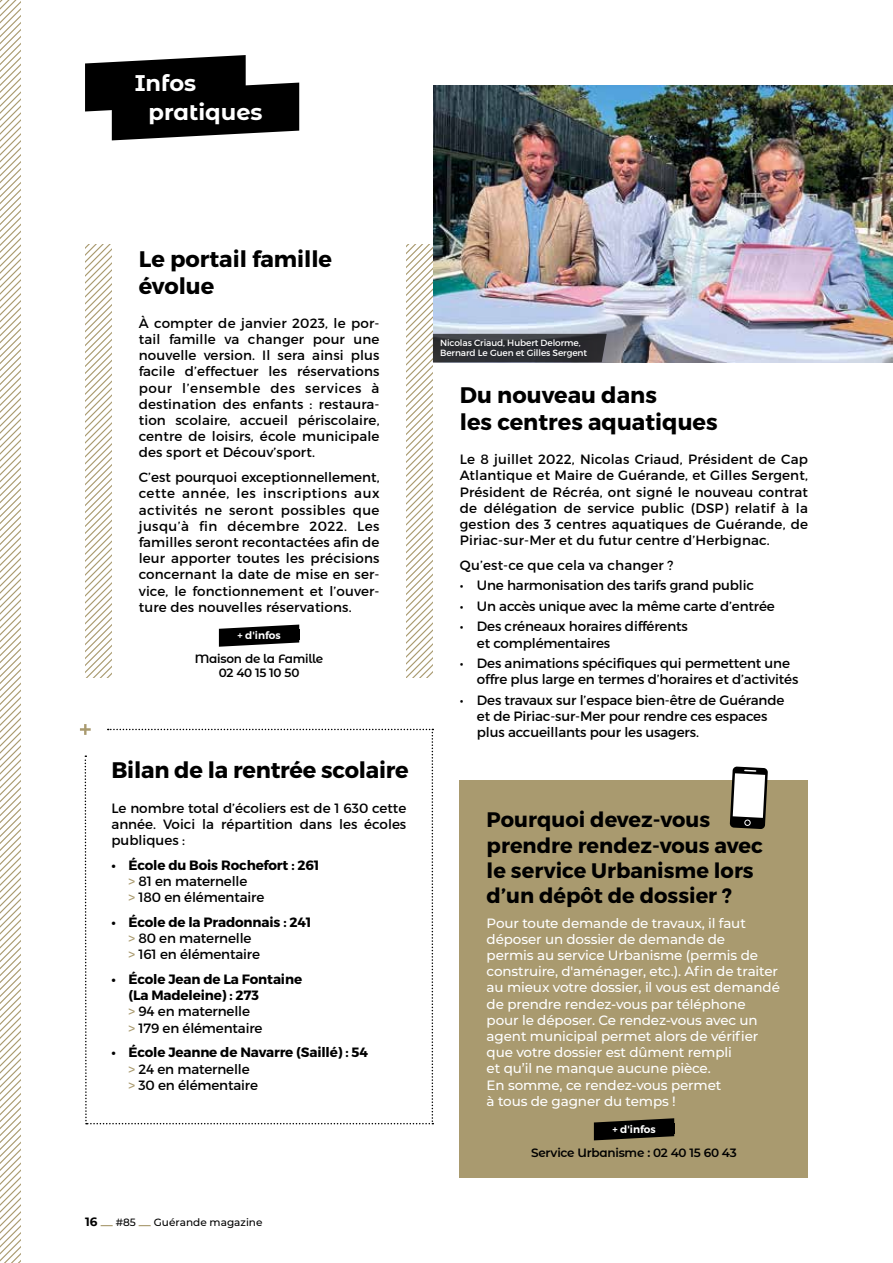
<style>
.page{position:relative;width:893px;height:1263px;background:#fff}
.page>*{position:absolute;margin:0;border:0;box-sizing:border-box;transform-origin:0 0}
.t1{font:700 22.65px "Montserrat Alternates";color:#fff}
.t2{font:700 22.5px/27px "Montserrat";color:#000}
.t3{font:700 21px/25.2px "Montserrat";color:#000}
.t4{font:13.5px/16.2px "Montserrat";letter-spacing:-.01em;color:#000}
.t5{font:500 13.5px/16.2px "Montserrat";letter-spacing:-.01em;color:#fff}
.t6{font:700 13.5px/16.2px "Montserrat";letter-spacing:-.01em;color:#000}
.t7{font:13.5px "Montserrat";letter-spacing:.01em;color:#000}
.t8{font:600 12px/14.4px "Montserrat Alternates";letter-spacing:-.02em;color:#000;text-align:center}
.t9{font:500 10.5px "Montserrat";color:#000}
.t10{font:600 10.5px "Montserrat";color:#fff}
.t11{font:9px/10.8px "Montserrat";letter-spacing:-.01em;color:#fff}
.s1{font-weight:700}
.s2{color:#a99a6f}
.s3{font-weight:400;color:#a99a6f}
.s4{font-weight:400}
.s5{font-family:"Montserrat Alternates";font-weight:700;font-size:12px}
.s6{font-family:"Montserrat Alternates";font-weight:700;font-size:12px;color:#a99a6f}
.s7{font-family:"Montserrat Alternates"}
</style>
<div class="page">
<div style="left:460px;top:780px;width:348px;height:398px;background:#a99a6f"></div>
<img style="left:433px;top:85px;width:460px;height:277px">
<svg style="left:0;top:0;width:21px;height:1263px"></svg>
<svg style="left:85px;top:55px;width:214px;height:85px"></svg>
<svg style="left:219px;top:624px;width:80px;height:23px"></svg>
<div style="left:219px;top:629px;width:80px;height:10px;background:#000"></div>
<svg style="left:85px;top:245px;width:27px;height:432px"></svg>
<svg style="left:80px;top:724px;width:353px;height:400px"></svg>
<svg style="left:594px;top:1118px;width:80px;height:22px"></svg>
<div style="left:594px;top:1123px;width:80px;height:10px;background:#000"></div>
<svg style="left:730px;top:766px;width:38px;height:63px;background:#a3a29f"></svg>
<svg style="left:406px;top:245px;width:201px;height:432px"></svg>
<h1 class="t1" style="left:135px;top:67px;width:63px">Infos</h1>
<h1 class="t1" style="left:148px;top:96px;width:116px">pratiques</h1>
<h2 class="t2" style="left:139px;top:245px;width:195px">Le portail famille évolue</h2>
<p class="t4" style="left:139px;top:315px;width:242px;text-align:justify">À compter de janvier 2023, le por&shy;tail famille va changer pour une nouvelle version. Il sera ainsi plus facile d’effectuer les réservations pour l’ensemble des services à destination des enfants : restaura&shy;tion scolaire, accueil périscolaire, centre de loisirs, école municipale des sport et Découv’sport.</p>
<p class="t4" style="left:139px;top:469px;width:242px;text-align:justify">C’est pourquoi exceptionnellement, cette année, les inscriptions aux activités ne seront possibles que jusqu’à fin décembre 2022. Les familles seront recontactées afin de leur apporter toutes les précisions concernant la date de mise en ser&shy;vice, le fonctionnement et l’ouver&shy;ture des nouvelles réservations.</p>
<p class="t10" style="left:237px;top:629px;width:45px">+ d'infos</p>
<p class="t8" style="left:195px;top:651px;width:130px">Maison de la Famille<br>02 40 15 10 50</p>
<h2 class="t2" style="left:111px;top:757px;width:299px">Bilan de la rentrée scolaire</h2>
<p class="t4" style="left:111px;top:800px;width:296px;text-align:justify">Le nombre total d’écoliers est de 1 630 cette année. Voici la répartition dans les écoles publiques :</p>
<p class="t4" style="left:128px;top:857px;width:192px;text-indent:-17px"><span class="s1">• École du Bois Rochefort : 261 </span><span class="s2">&gt;</span> 81 en maternelle<br><span class="s2">&gt;</span> 180 en élémentaire</p>
<p class="t4" style="left:128px;top:914px;width:184px;text-indent:-17px"><span class="s1">• École de la Pradonnais : 241 </span><span class="s2">&gt;</span> 80 en maternelle<br><span class="s2">&gt;</span> 161 en élémentaire</p>
<p class="t6" style="left:128px;top:971px;width:175px;text-indent:-17px">• École Jean de La Fontaine (La Madeleine) : 273<br><span class="s3">&gt;</span> <span class="s4">94 en maternelle<br></span><span class="s3">&gt;</span> <span class="s4">179 en élémentaire</span></p>
<p class="t6" style="left:128px;top:1045px;width:241px;text-indent:-17px">• École Jeanne de Navarre (Saillé) : 54 <span class="s3">&gt;</span> <span class="s4">24 en maternelle<br></span><span class="s3">&gt;</span> <span class="s4">30 en élémentaire</span></p>
<p class="t9" style="left:85px;top:1215px;width:179px"><span class="s5">16</span> <span class="s6">—</span> <span class="s7">#85</span> <span class="s6">—</span> Guérande magazine</p>
<p class="t11" style="left:440px;top:337px;width:149px">Nicolas Criaud, Hubert Delorme,<br>Bernard Le Guen et Gilles Sergent</p>
<h2 class="t2" style="left:460px;top:382px;width:259px">Du nouveau dans<br>les centres aquatiques</h2>
<p class="t4" style="left:460px;top:451px;width:350px;text-align:justify">Le 8 juillet 2022, Nicolas Criaud, Président de Cap Atlantique et Maire de Guérande, et Gilles Sergent, Président de Récréa, ont signé le nouveau contrat de délégation de service public (DSP) relatif à la gestion des 3 centres aquatiques de Guérande, de Piriac-sur-Mer et du futur centre d’Herbignac.</p>
<p class="t7" style="left:460px;top:557px;width:215px">Qu’est-ce que cela va changer ?</p>
<p class="t4" style="left:460px;top:577px;width:296px">• Une harmonisation des tarifs grand public</p>
<p class="t4" style="left:460px;top:598px;width:316px">• Un accès unique avec la même carte d’entrée</p>
<p class="t4" style="left:477px;top:618px;width:213px;text-indent:-17px">• Des créneaux horaires différents et complémentaires</p>
<p class="t4" style="left:477px;top:655px;width:323px;text-indent:-17px">• Des animations spécifiques qui permettent une offre plus large en termes d’horaires et d’activités</p>
<p class="t4" style="left:477px;top:692px;width:309px;text-indent:-17px">• Des travaux sur l’espace bien-être de Guérande et de Piriac-sur-Mer pour rendre ces espaces plus accueillants pour les usagers.</p>
<h3 class="t3" style="left:487px;top:807px;width:278px">Pourquoi devez-vous prendre rendez-vous avec le service Urbanisme lors d’un dépôt de dossier ?</h3>
<p class="t5" style="left:487px;top:914px;width:295px">Pour toute demande de travaux, il faut déposer un dossier de demande de<br>permis au service Urbanisme (permis de construire, d'aménager, etc.). Afin de traiter au mieux votre dossier, il vous est demandé de prendre rendez-vous par téléphone pour le déposer. Ce rendez-vous avec un agent municipal permet alors de vérifier que votre dossier est dûment rempli<br>et qu’il ne manque aucune pièce.<br>En somme, ce rendez-vous permet<br>à tous de gagner du temps !</p>
<p class="t8" style="left:531px;top:1144px;width:207px">Service Urbanisme : 02 40 15 60 43</p>
<p class="t10" style="left:612px;top:1123px;width:45px">+ d'infos</p>
</div>
